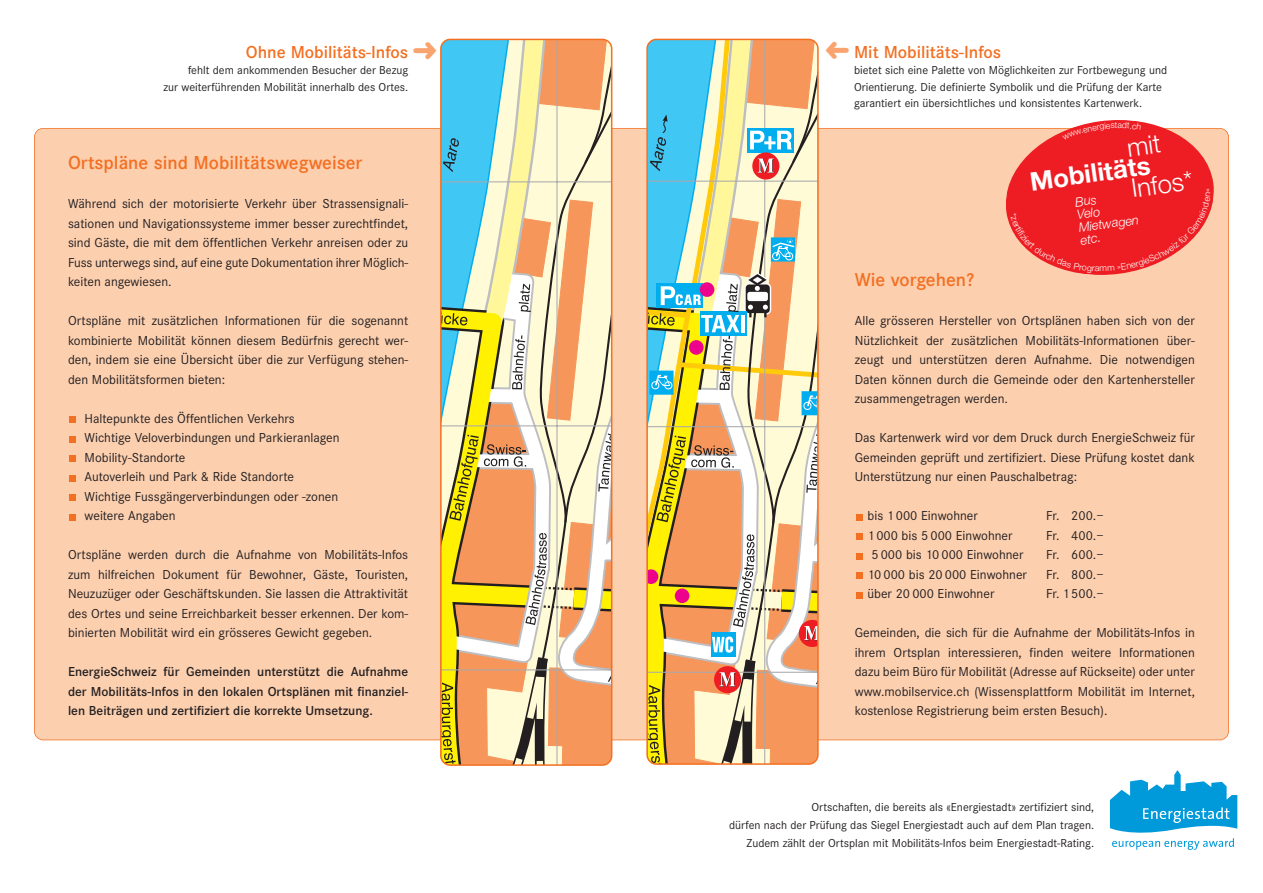
<style>
.page{position:relative;width:1263px;height:893px;background:#fff}
.page>*{position:absolute;margin:0;border:0;box-sizing:border-box;transform-origin:0 0}
.t1{font:700 25.65px "Helvetica Neue";color:#fff}
.t2{font:300 25.65px/41.1px "Helvetica Neue";color:#fff}
.t3{font:600 19.5px "Corporate S";color:#f36f21}
.t4{font:600 18px "Corporate S";color:#f36f21}
.t5{font:13.5px/19.5px "Corporate S";color:#231f20;text-align:justify}
.t6{font:600 13.5px/19.5px "Corporate S";color:#231f20;text-align:justify}
.t7{font:italic 300 12.9px/12.9px "Helvetica Neue";color:#fff}
.t8{font:12px/16.5px "Corporate S";color:#231f20;text-align:right}
.t9{font:300 9px "Helvetica Neue";color:#fff}
</style>
<div class="page">
<div style="left:34px;top:128px;width:1194px;height:612px;background:#fccfaf;border-radius:9px"></div>
<svg style="left:70px;top:514px;width:6px;height:6px"></svg>
<div style="left:70px;top:494px;width:6px;height:7px;background:#f36f21"></div>
<svg style="left:70px;top:475px;width:6px;height:6px"></svg>
<div style="left:70px;top:455px;width:6px;height:7px;background:#f36f21"></div>
<svg style="left:70px;top:436px;width:6px;height:6px"></svg>
<div style="left:70px;top:416px;width:6px;height:7px;background:#f36f21"></div>
<div style="left:856px;top:592px;width:7px;height:6px;background:#f36f21"></div>
<div style="left:856px;top:572px;width:7px;height:7px;background:#f36f21"></div>
<div style="left:856px;top:553px;width:7px;height:6px;background:#f36f21"></div>
<div style="left:856px;top:533px;width:7px;height:7px;background:#f36f21"></div>
<div style="left:856px;top:514px;width:7px;height:6px;background:#f36f21"></div>
<hr style="left:1112px;top:39px;width:1px;height:726px;background:#a8a9ad">
<hr style="left:834px;top:39px;width:1px;height:726px;background:#a8a9ad">
<hr style="left:441px;top:892px;width:171px;height:1px;background:#a8a9ad">
<hr style="left:1262px;top:39px;width:1px;height:725px;background:#a8a9ad">
<hr style="left:1044px;top:39px;width:1px;height:725px;background:#a8a9ad">
<hr style="left:647px;top:892px;width:171px;height:1px;background:#a8a9ad">
<svg style="left:646px;top:39px;width:173px;height:726px;background:#d0c197"></svg>
<svg style="left:1110px;top:770px;width:127px;height:80px"></svg>
<svg style="left:413px;top:39px;width:199px;height:727px;background:#dec99e"></svg>
<svg style="left:834px;top:42px;width:1px;height:17px"></svg>
<svg style="left:1006px;top:119px;width:210px;height:163px"></svg>
<h3 class="t4" style="left:246px;top:46px;width:164px">Ohne Mobilitäts-Infos</h3>
<p class="t8" style="left:164px;top:63px;width:246px">fehlt dem ankommenden Besucher der Bezug<br>zur weiterführenden Mobilität innerhalb des Ortes.</p>
<h2 class="t3" style="left:68px;top:157px;width:296px">Ortspläne sind Mobilitätswegweiser</h2>
<p class="t5" style="left:68px;top:195px;width:342px">Während sich der motorisierte Verkehr über Strassensignali&shy;sationen und Navigationssysteme immer besser zurechtfindet, sind Gäste, die mit dem öffentlichen Verkehr anreisen oder zu Fuss unterwegs sind, auf eine gute Dokumentation ihrer Möglich&shy;keiten angewiesen.</p>
<p class="t5" style="left:68px;top:312px;width:342px">Ortspläne mit zusätzlichen Informationen für die sogenannt kombinierte Mobilität können diesem Bedürfnis gerecht wer&shy;den, indem sie eine Übersicht über die zur Verfügung stehen&shy;den Mobilitätsformen bieten:</p>
<p class="t5" style="left:85px;top:410px;width:256px;text-align:left">Haltepunkte des Öffentlichen Verkehrs Wichtige Veloverbindungen und Parkieranlagen Mobility-Standorte<br>Autoverleih und Park &amp; Ride Standorte Wichtige Fussgängerverbindungen oder -zonen weitere Angaben</p>
<p class="t5" style="left:68px;top:546px;width:342px">Ortspläne werden durch die Aufnahme von Mobilitäts-Infos zum hilfreichen Dokument für Bewohner, Gäste, Touristen, Neuzuzüger oder Geschäftskunden. Sie lassen die Attraktivität des Ortes und seine Erreichbarkeit besser erkennen. Der kom&shy;binierten Mobilität wird ein grösseres Gewicht gegeben.</p>
<p class="t6" style="left:68px;top:663px;width:342px">EnergieSchweiz für Gemeinden unterstützt die Aufnahme der Mobilitäts-Infos in den lokalen Ortsplänen mit finanziel&shy;len Beiträgen und zertifiziert die korrekte Umsetzung.</p>
<h3 class="t4" style="left:854px;top:46px;width:149px">Mit Mobilitäts-Infos</h3>
<p class="t8" style="left:854px;top:63px;width:315px;text-align:left">bietet sich eine Palette von Möglichkeiten zur Fortbewegung und<br>Orientierung. Die definierte Symbolik und die Prüfung der Karte garantiert ein übersichtliches und konsistentes Kartenwerk.</p>
<h1 class="t2" style="left:1123px;top:130px;width:63px;rotate:-8deg">mit<br>Infos*</h1>
<h1 class="t1" style="left:1029px;top:173px;width:123px;rotate:-8deg">Mobilitäts</h1>
<p class="t7" style="left:1074px;top:197px;width:62px;rotate:-8deg">Bus<br>Velo<br>Mietwagen etc.</p>
<h2 class="t3" style="left:855px;top:274px;width:121px">Wie vorgehen?</h2>
<p class="t5" style="left:855px;top:312px;width:342px">Alle grösseren Hersteller von Ortsplänen haben sich von der Nützlichkeit der zusätzlichen Mobilitäts-Informationen über&shy;zeugt und unterstützen deren Aufnahme. Die notwendigen Daten können durch die Gemeinde oder den Kartenhersteller zusammengetragen werden.</p>
<p class="t5" style="left:855px;top:429px;width:342px">Das Kartenwerk wird vor dem Druck durch EnergieSchweiz für Gemeinden geprüft und zertifiziert. Diese Prüfung kostet dank Unterstützung nur einen Pauschalbetrag:</p>
<p class="t5" style="left:867px;top:507px;width:112px">bis 1000 Einwohner</p>
<p class="t5" style="left:1046px;top:507px;width:59px">Fr. 200.–</p>
<p class="t5" style="left:867px;top:527px;width:147px">1000 bis 5 000 Einwohner</p>
<p class="t5" style="left:1046px;top:527px;width:59px">Fr. 400.–</p>
<p class="t5" style="left:871px;top:546px;width:154px">5 000 bis 10 000 Einwohner</p>
<p class="t5" style="left:1046px;top:546px;width:59px">Fr. 600.–</p>
<p class="t5" style="left:867px;top:566px;width:161px">10 000 bis 20 000 Einwohner</p>
<p class="t5" style="left:1046px;top:566px;width:59px">Fr. 800.–</p>
<p class="t5" style="left:867px;top:585px;width:128px">über 20 000 Einwohner</p>
<p class="t5" style="left:1046px;top:585px;width:59px">Fr. 1500.–</p>
<p class="t5" style="left:855px;top:624px;width:342px">Gemeinden, die sich für die Aufnahme der Mobilitäts-Infos in ihrem Ortsplan interessieren, finden weitere Informationen dazu beim Büro für Mobilität (Adresse auf Rückseite) oder unter www.mobilservice.ch (Wissensplattform Mobilität im Internet, kostenlose Registrierung beim ersten Besuch).</p>
<p class="t9" style="left:1204px;top:192px;width:5px;rotate:-90deg">«</p>
<p class="t8" style="left:729px;top:799px;width:366px;line-height:18px">Ortschaften, die bereits als «Energiestadt» zertifiziert sind,<br>dürfen nach der Prüfung das Siegel Energiestadt auch auf dem Plan tragen.<br>Zudem zählt der Ortsplan mit Mobilitäts-Infos beim Energiestadt-Rating.</p>
</div>
